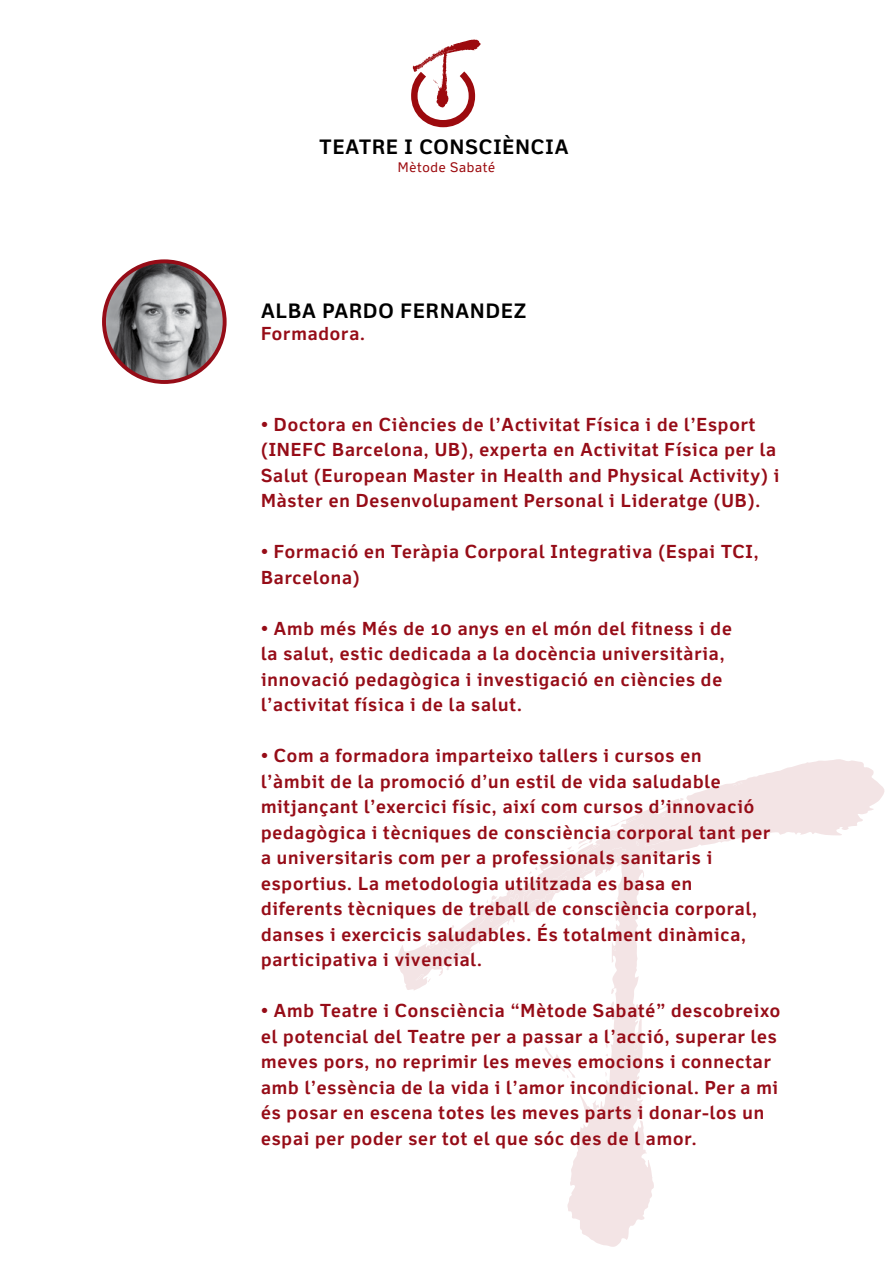
<style>
.page{position:relative;width:893px;height:1263px;background:#fff}
.page>*{position:absolute;margin:0;border:0;box-sizing:border-box;transform-origin:0 0}
.t1{font:88.35px "Gotham";color:#9c0a0e}
.t2{font:700 19.95px "Felbridge Std";letter-spacing:.05em;color:#000}
.t3{font:700 18px/25.5px "Felbridge Std";letter-spacing:.05em;color:#960c17}
.t4{font:13.35px "Felbridge Std";letter-spacing:.05em;color:#9c0a0e}
</style>
<div class="page">
<svg style="left:397px;top:759px;width:488px;height:488px"></svg>
<svg style="left:599px;top:1090px;width:3px;height:6px"></svg>
<svg style="left:605px;top:1044px;width:3px;height:33px"></svg>
<svg style="left:544px;top:1046px;width:31px;height:32px"></svg>
<svg style="left:416px;top:973px;width:15px;height:9px"></svg>
<svg style="left:633px;top:1040px;width:6px;height:19px"></svg>
<svg style="left:718px;top:838px;width:7px;height:2px"></svg>
<svg style="left:634px;top:1065px;width:3px;height:4px"></svg>
<svg style="left:733px;top:782px;width:9px;height:4px"></svg>
<svg style="left:428px;top:814px;width:276px;height:152px"></svg>
<svg style="left:413px;top:40px;width:68px;height:68px"></svg>
<img style="left:104px;top:261px;width:121px;height:121px;border-radius:60px">
<div style="left:102px;top:259px;width:125px;height:125px;border:4px solid #960c17;border-radius:50%"></div>
<h1 class="t1" style="left:386px;top:133px;width:67px;rotate:-90deg">C</h1>
<p class="t4" style="left:398px;top:160px;width:98px">Mètode Sabaté</p>
<p class="t2" style="left:320px;top:135px;width:250px">TEATRE I CONSCIÈNCIA</p>
<p class="t2" style="left:261px;top:299px;width:267px">ALBA PARDO FERNANDEZ</p>
<p class="t3" style="left:261px;top:320px;width:106px">Formadora.</p>
<p class="t3" style="left:261px;top:411px;width:520px">• Doctora en Ciències de l’Activitat Física i de l’Esport (INEFC Barcelona, UB), experta en Activitat Física per la Salut (European Master in Health and Physical Activity) i Màster en Desenvolupament Personal i Lideratge (UB).</p>
<p class="t3" style="left:261px;top:539px;width:499px">• Formació en Teràpia Corporal Integrativa (Espai TCI,<br>Barcelona)</p>
<p class="t3" style="left:261px;top:615px;width:472px">• Amb més Més de 10 anys en el món del fitness i de la salut, estic dedicada a la docència universitària, innovació pedagògica i investigació en ciències de l’activitat física i de la salut.</p>
<p class="t3" style="left:261px;top:743px;width:511px">• Com a formadora imparteixo tallers i cursos en<br>l’àmbit de la promoció d’un estil de vida saludable mitjançant l’exercici físic, així com cursos d’innovació pedagògica i tècniques de consciència corporal tant per a universitaris com per a professionals sanitaris i esportius. La metodologia utilitzada es basa en diferents tècniques de treball de consciència corporal, danses i exercicis saludables. És totalment dinàmica, participativa i vivencial.</p>
<p class="t3" style="left:261px;top:998px;width:521px">• Amb Teatre i Consciència “Mètode Sabaté” descobreixo el potencial del Teatre per a passar a l’acció, superar les meves pors, no reprimir les meves emocions i connectar amb l’essència de la vida i l’amor incondicional. Per a mi és posar en escena totes les meves parts i donar-los un espai per poder ser tot el que sóc des de l amor.</p>
</div>
